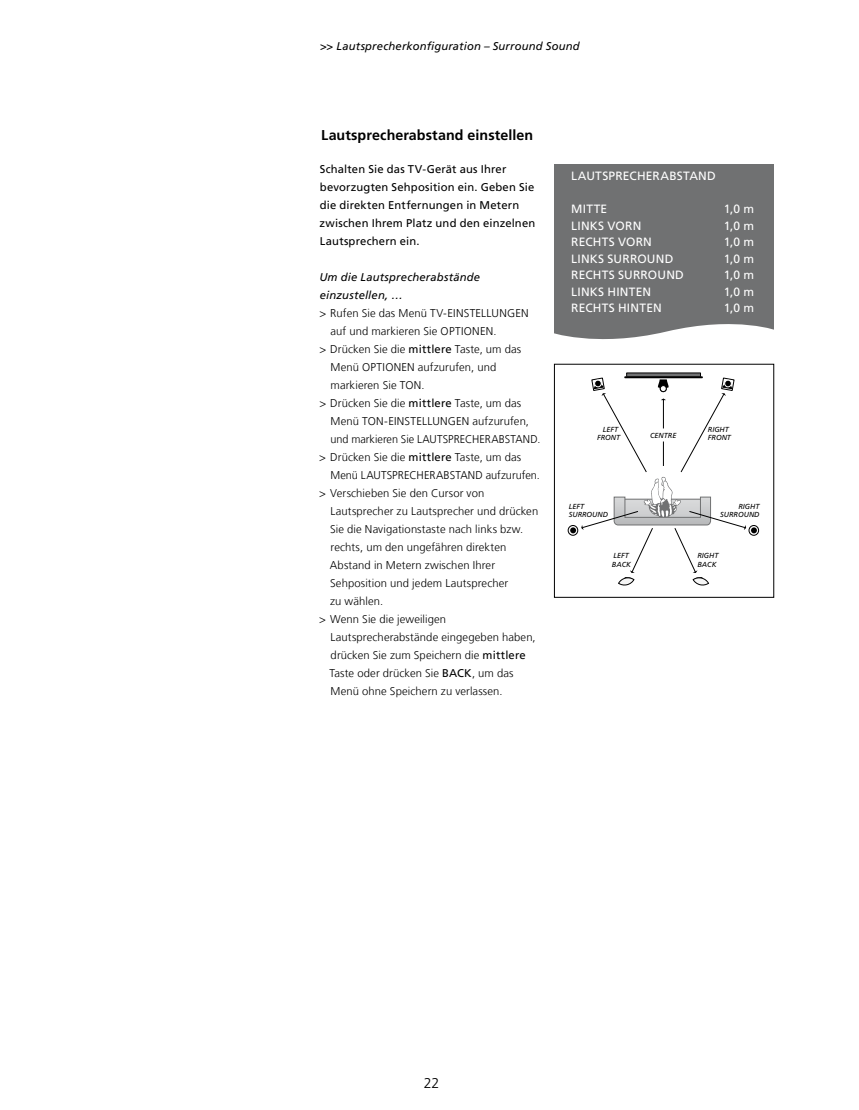
<style>
.page{position:relative;width:859px;height:1110px;background:#fff}
.page>*{position:absolute;margin:0;border:0;box-sizing:border-box;transform-origin:0 0}
.t1{font:700 14.25px "Frutiger LT Com";letter-spacing:.005em;color:#000}
.t2{font:300 14.25px "Frutiger LT Com";color:#000}
.t3{font:12px "Frutiger LT Com";letter-spacing:.015em;color:#fff}
.t4{font:300 11.25px "Frutiger LT Com";letter-spacing:.01em;color:#000}
.t5{font:11.25px/18px "Frutiger LT Com";letter-spacing:.015em;color:#000}
.t6{font:italic 11.25px/18px "Frutiger LT Com";letter-spacing:.015em;color:#000}
.t7{font:italic 7.35px/8.7px "Frutiger";color:#000}
.s1{font-weight:400}
</style>
<div class="page">
<div style="left:568px;top:525px;width:10px;height:10px;border:1px solid #000;border-radius:50%"></div>
<div style="left:749px;top:525px;width:10px;height:10px;border:1px solid #000;border-radius:50%"></div>
<div style="left:626px;top:373px;width:75px;height:4px;border:1px solid #000"></div>
<div style="left:625px;top:377px;width:77px;height:1px;background:#fff;border:1px solid #000"></div>
<svg style="left:570px;top:378px;width:187px;height:207px"></svg>
<div style="left:554px;top:164px;width:220px;height:179px;background:#707172"></div>
<svg style="left:554px;top:324px;width:220px;height:19px"></svg>
<p class="t6" style="left:320px;top:37px;width:261px">&gt;&gt; Lautsprecherkonfiguration – Surround Sound</p>
<p class="t1" style="left:321px;top:126px;width:214px">Lautsprecherabstand einstellen</p>
<p class="t5" style="left:319px;top:160px;width:217px">Schalten Sie das TV-Gerät aus Ihrer bevorzugten Sehposition ein. Geben Sie die direkten Entfernungen in Metern zwischen Ihrem Platz und den einzelnen Lautsprechern ein.</p>
<p class="t6" style="left:319px;top:268px;width:162px">Um die Lautsprecherabstände einzustellen, …</p>
<p class="t4" style="left:319px;top:306px;width:211px">&gt; Rufen Sie das Menü TV-EINSTELLUNGEN</p>
<p class="t4" style="left:330px;top:324px;width:168px">auf und markieren Sie OPTIONEN.</p>
<p class="t4" style="left:319px;top:342px;width:203px">&gt; Drücken Sie die <span class="s1">mittlere</span> Taste, um das</p>
<p class="t4" style="left:330px;top:360px;width:167px">Menü OPTIONEN aufzurufen, und</p>
<p class="t4" style="left:331px;top:378px;width:96px">markieren Sie TON.</p>
<p class="t4" style="left:319px;top:396px;width:203px">&gt; Drücken Sie die <span class="s1">mittlere</span> Taste, um das</p>
<p class="t4" style="left:330px;top:414px;width:200px">Menü TON-EINSTELLUNGEN aufzurufen,</p>
<p class="t4" style="left:331px;top:432px;width:211px">und markieren Sie LAUTSPRECHERABSTAND.</p>
<p class="t4" style="left:319px;top:450px;width:203px">&gt; Drücken Sie die <span class="s1">mittlere</span> Taste, um das</p>
<p class="t4" style="left:330px;top:468px;width:211px">Menü LAUTSPRECHERABSTAND aufzurufen.</p>
<p class="t4" style="left:319px;top:486px;width:166px">&gt; Verschieben Sie den Cursor von</p>
<p class="t4" style="left:331px;top:504px;width:209px">Lautsprecher zu Lautsprecher und drücken</p>
<p class="t4" style="left:330px;top:522px;width:195px">Sie die Navigationstaste nach links bzw.</p>
<p class="t4" style="left:331px;top:540px;width:177px">rechts, um den ungefähren direkten</p>
<p class="t4" style="left:330px;top:558px;width:167px">Abstand in Metern zwischen Ihrer</p>
<p class="t4" style="left:330px;top:576px;width:180px">Sehposition und jedem Lautsprecher</p>
<p class="t4" style="left:330px;top:594px;width:55px">zu wählen.</p>
<p class="t4" style="left:319px;top:612px;width:128px">&gt; Wenn Sie die jeweiligen</p>
<p class="t4" style="left:331px;top:630px;width:207px">Lautsprecherabstände eingegeben haben,</p>
<p class="t4" style="left:331px;top:648px;width:197px">drücken Sie zum Speichern die <span class="s1">mittlere</span></p>
<p class="t4" style="left:329px;top:666px;width:186px">Taste oder drücken Sie <span class="s1">BACK</span>, um das</p>
<p class="t4" style="left:330px;top:684px;width:174px">Menü ohne Speichern zu verlassen.</p>
<p class="t3" style="left:571px;top:169px;width:146px">LAUTSPRECHERABSTAND</p>
<p class="t3" style="left:571px;top:202px;width:38px">MITTE</p>
<p class="t3" style="left:724px;top:202px;width:32px">1,0 m</p>
<p class="t3" style="left:571px;top:219px;width:72px">LINKS VORN</p>
<p class="t3" style="left:724px;top:219px;width:32px">1,0 m</p>
<p class="t3" style="left:571px;top:235px;width:82px">RECHTS VORN</p>
<p class="t3" style="left:724px;top:235px;width:32px">1,0 m</p>
<p class="t3" style="left:571px;top:252px;width:104px">LINKS SURROUND</p>
<p class="t3" style="left:724px;top:252px;width:32px">1,0 m</p>
<p class="t3" style="left:571px;top:268px;width:114px">RECHTS SURROUND</p>
<p class="t3" style="left:724px;top:268px;width:32px">1,0 m</p>
<p class="t3" style="left:571px;top:285px;width:81px">LINKS HINTEN</p>
<p class="t3" style="left:724px;top:285px;width:32px">1,0 m</p>
<p class="t3" style="left:571px;top:301px;width:92px">RECHTS HINTEN</p>
<p class="t3" style="left:724px;top:301px;width:32px">1,0 m</p>
<p class="t7" style="left:597px;top:425px;width:25px;text-align:center">LEFT<br>FRONT</p>
<p class="t7" style="left:708px;top:425px;width:25px">RIGHT<br>FRONT</p>
<p class="t7" style="left:650px;top:431px;width:28px">CENTRE</p>
<p class="t7" style="left:569px;top:502px;width:41px">LEFT<br>SURROUND</p>
<p class="t7" style="left:720px;top:502px;width:41px;text-align:right">RIGHT<br>SURROUND</p>
<p class="t7" style="left:697px;top:551px;width:23px">RIGHT<br>BACK</p>
<p class="t7" style="left:612px;top:551px;width:21px">LEFT<br>BACK</p>
<p class="t2" style="left:424px;top:1074px;width:17px">22</p>
</div>
